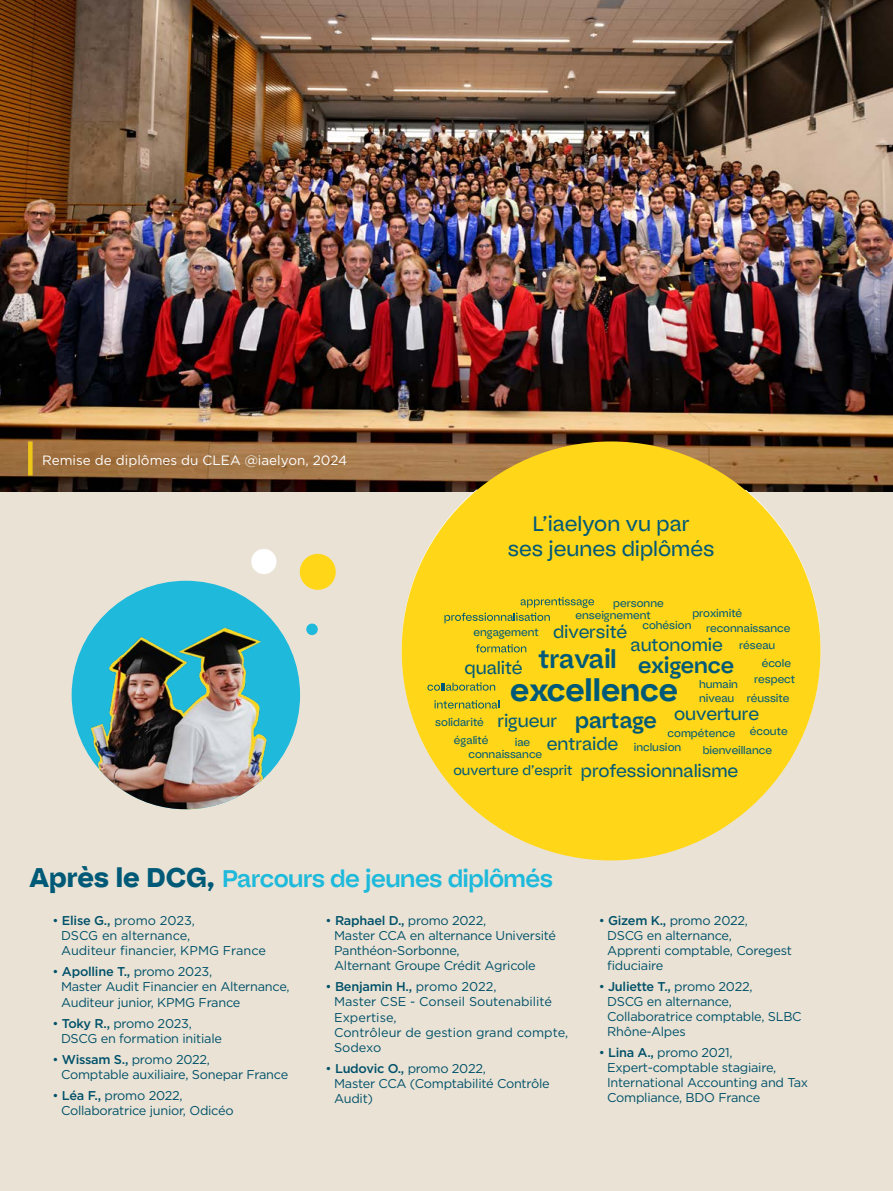
<style>
.page{position:relative;width:893px;height:1191px;background:#fff}
.page>*{position:absolute;margin:0;border:0;box-sizing:border-box;transform-origin:0 0}
.t1{font:31.2px "Bauziet Norm Bold";color:#005a77}
.t2{font:700 24px "Bauziet Norm Semi";letter-spacing:-.02em;color:#1fb9db}
.t3{font:700 21.75px "Bauziet Norm Semi";color:#005a77}
.t4{font:20.7px/24.9px "Bauziet Norm Regular";color:#005a77;text-align:center}
.t5{font:17.7px/26.5px "Bauziet Norm Regular";color:#005a77}
.t6{font:13.5px "Gotham";color:#fff}
.t7{font:13.5px "Bauziet Norm Regular";color:#005a77}
.t8{font:12.75px/15px "Gotham";letter-spacing:-.02em;color:#005069}
.t9{font:12.75px/15.3px "Gotham";color:#005069}
.t10{font:10.8px/16.2px "Bauziet Norm Regular";color:#005a77}
.s1{font-family:"Bauziet Norm Extra";font-size:27px;color:#005a77}
.s2{font-weight:500}
</style>
<div class="page">
<img style="left:0;top:0;width:893px;height:492px">
<div style="left:0;top:492px;width:893px;height:699px;background:#eae3d5"></div>
<div style="left:28px;top:441px;width:5px;height:34px;background:#edc618"></div>
<svg style="left:402px;top:490px;width:418px;height:369px"></svg>
<div style="left:402px;top:441px;width:418px;height:419px;background:#ffd618;border-radius:50%"></div>
<svg style="left:476px;top:644px;width:50px;height:8px"></svg>
<svg style="left:427px;top:682px;width:68px;height:8px"></svg>
<svg style="left:434px;top:700px;width:65px;height:8px"></svg>
<svg style="left:444px;top:597px;width:150px;height:26px"></svg>
<div style="left:72px;top:581px;width:228px;height:228px;background:#1fb9db;border-radius:50%"></div>
<img style="left:79px;top:623px;width:197px;height:186px">
<svg style="left:299px;top:553px;width:37px;height:37px"></svg>
<svg style="left:306px;top:623px;width:12px;height:13px"></svg>
<svg style="left:251px;top:549px;width:26px;height:25px"></svg>
<p class="t6" style="left:42px;top:451px;width:307px">Remise de diplômes du CLEA @iaelyon, 2024</p>
<h3 class="t4" style="left:508px;top:511px;width:208px">L’iaelyon vu par<br>ses jeunes diplômés</h3>
<p class="t10" style="left:613px;top:594px;width:52px">personne</p>
<p class="t10" style="left:692px;top:605px;width:51px">proximité</p>
<p class="t10" style="left:575px;top:607px;width:77px">enseignement</p>
<p class="t10" style="left:642px;top:617px;width:50px">cohésion</p>
<p class="t10" style="left:706px;top:620px;width:86px">reconnaissance</p>
<h3 class="t5" style="left:553px;top:618px;width:76px">diversité</h3>
<p class="t10" style="left:473px;top:623px;width:67px">engagement</p>
<h3 class="t5" style="left:630px;top:631px;width:94px">autonomie</h3>
<p class="t10" style="left:739px;top:637px;width:38px">réseau</p>
<h3 class="t3" style="left:538px;top:651px;width:197px"><sup>travail</sup> exigence</h3>
<h3 class="t3" style="left:575px;top:706px;width:83px">partage</h3>
<p class="t10" style="left:762px;top:654px;width:31px">école</p>
<h3 class="t5" style="left:464px;top:654px;width:60px">qualité</h3>
<h3 class="t5" style="left:498px;top:707px;width:61px">rigueur</h3>
<p class="t10" style="left:754px;top:671px;width:42px">respect</p>
<h1 class="t1" style="left:510px;top:669px;width:169px">excellence</h1>
<p class="t10" style="left:699px;top:677px;width:92px;line-height:13.8px">humain<br>niveau réussite</p>
<h3 class="t5" style="left:674px;top:699px;width:87px">ouverture</h3>
<h3 class="t5" style="left:581px;top:730px;width:159px;text-indent:-34px">entraide professionnalisme</h3>
<p class="t10" style="left:454px;top:713px;width:36px;line-height:17.2px;text-indent:-19px">solidarité égalité</p>
<p class="t7" style="left:453px;top:761px;width:121px">ouverture d’esprit</p>
<p class="t10" style="left:750px;top:722px;width:39px">écoute</p>
<p class="t10" style="left:703px;top:725px;width:71px;text-indent:-35px">compétence bienveillance</p>
<p class="t10" style="left:515px;top:734px;width:17px">iae</p>
<p class="t10" style="left:634px;top:739px;width:49px">inclusion</p>
<p class="t10" style="left:468px;top:745px;width:75px">connaissance</p>
<h2 class="t2" style="left:29px;top:862px;width:525px"><span class="s1">Après le DCG,</span> Parcours de jeunes diplômés</h2>
<p class="t9" style="left:61px;top:912px;width:206px;text-indent:-9px">• <span class="s2">Elise G.,</span> promo 2023,<br>DSCG en alternance,<br>Auditeur financier, KPMG France</p>
<p class="t8" style="left:61px;top:964px;width:230px;text-indent:-9px">• <span class="s2">Apolline T.,</span> promo 2023,<br>Master Audit Financier en Alternance,<br>Auditeur junior, KPMG France</p>
<p class="t8" style="left:61px;top:1015px;width:162px;text-indent:-9px">• <span class="s2">Toky R.,</span> promo 2023,<br>DSCG en formation initiale</p>
<p class="t8" style="left:61px;top:1051px;width:229px;text-indent:-9px">• <span class="s2">Wissam S.,</span> promo 2022,<br>Comptable auxiliaire, Sonepar France</p>
<p class="t8" style="left:61px;top:1088px;width:174px;text-indent:-9px">• <span class="s2">Léa F.,</span> promo 2022,<br>Collaboratrice junior, Odicéo</p>
<p class="t8" style="left:334px;top:912px;width:224px;text-indent:-9px">• <span class="s2">Raphael D.,</span> promo 2022,<br>Master CCA en alternance Université<br>Panthéon-Sorbonne,<br>Alternant Groupe Crédit Agricole</p>
<p class="t9" style="left:334px;top:978px;width:236px;text-indent:-9px">• <span class="s2">Benjamin H.,</span> promo 2022,<br>Master CSE - Conseil Soutenabilité<br>Expertise,<br>Contrôleur de gestion grand compte,<br>Sodexo</p>
<p class="t8" style="left:334px;top:1061px;width:217px;text-indent:-9px">• <span class="s2">Ludovic O.,</span> promo 2022,<br>Master CCA (Comptabilité Contrôle<br>Audit)</p>
<p class="t8" style="left:607px;top:912px;width:186px;text-indent:-9px">• <span class="s2">Gizem K.,</span> promo 2022,<br>DSCG en alternance,<br>Apprenti comptable, Coregest fiduciaire</p>
<p class="t8" style="left:607px;top:978px;width:196px;text-indent:-9px">• <span class="s2">Juliette T.,</span> promo 2022,<br>DSCG en alternance,<br>Collaboratrice comptable, SLBC<br>Rhône-Alpes</p>
<p class="t8" style="left:607px;top:1044px;width:203px;text-indent:-9px">• <span class="s2">Lina A.,</span> promo 2021,<br>Expert-comptable stagiaire,<br>International Accounting and Tax<br>Compliance, BDO France</p>
</div>
